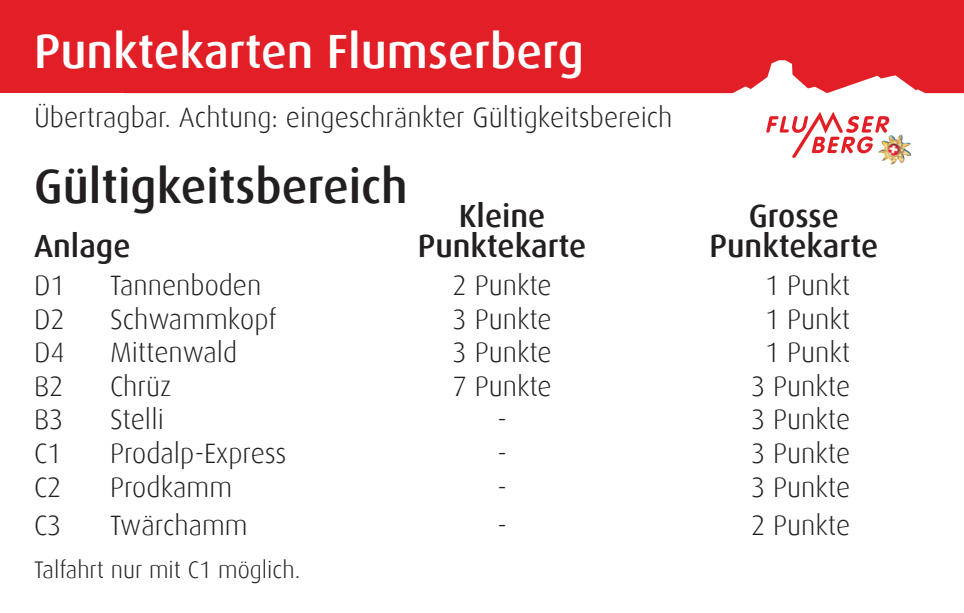
<style>
.page{position:relative;width:964px;height:613px;background:#fff}
.page>*{position:absolute;margin:0;border:0;box-sizing:border-box;transform-origin:0 0}
.t1{font:500 48px "Dax";color:#fff}
.t2{font:500 48px "Dax";color:#231f20}
.t3{font:500 32px "Dax";color:#231f20}
.t4{font:300 28px "Dax";color:#231f20}
.t5{font:300 24px "Dax";color:#231f20}
</style>
<div class="page">
<div style="left:0;top:0;width:964px;height:93px;background:#e21f26"></div>
<svg style="left:124px;top:60px;width:840px;height:96px"></svg>
<svg style="left:766px;top:112px;width:124px;height:46px"></svg>
<img style="left:878px;top:134px;width:33px;height:31px">
<p class="t1" style="left:34px;top:24px;width:551px">Punktekarten Flumserberg</p>
<p class="t4" style="left:34px;top:102px;width:640px">Übertragbar. Achtung: eingeschränkter Gültigkeitsbereich</p>
<p class="t2" style="left:34px;top:159px;width:375px">Gültigkeitsbereich</p>
<p class="t3" style="left:459px;top:198px;width:88px">Kleine</p>
<p class="t3" style="left:749px;top:198px;width:92px">Grosse</p>
<p class="t3" style="left:34px;top:228px;width:98px">Anlage</p>
<p class="t3" style="left:418px;top:228px;width:170px">Punktekarte</p>
<p class="t3" style="left:709px;top:228px;width:170px">Punktekarte</p>
<p class="t4" style="left:34px;top:270px;width:32px">D1</p>
<p class="t4" style="left:110px;top:270px;width:153px">Tannenboden</p>
<p class="t4" style="left:452px;top:270px;width:101px">2 Punkte</p>
<p class="t4" style="left:765px;top:270px;width:87px">1 Punkt</p>
<p class="t4" style="left:34px;top:303px;width:32px">D2</p>
<p class="t4" style="left:110px;top:303px;width:168px">Schwammkopf</p>
<p class="t4" style="left:452px;top:303px;width:101px">3 Punkte</p>
<p class="t4" style="left:765px;top:303px;width:87px">1 Punkt</p>
<p class="t4" style="left:34px;top:337px;width:32px">D4</p>
<p class="t4" style="left:110px;top:337px;width:129px">Mittenwald</p>
<p class="t4" style="left:452px;top:337px;width:101px">3 Punkte</p>
<p class="t4" style="left:765px;top:337px;width:87px">1 Punkt</p>
<p class="t4" style="left:34px;top:370px;width:31px">B2</p>
<p class="t4" style="left:110px;top:370px;width:63px">Chrüz</p>
<p class="t4" style="left:452px;top:370px;width:101px">7 Punkte</p>
<p class="t4" style="left:751px;top:370px;width:101px">3 Punkte</p>
<p class="t4" style="left:34px;top:404px;width:31px">B3</p>
<p class="t4" style="left:110px;top:404px;width:55px">Stelli</p>
<p class="t4" style="left:497px;top:404px;width:11px">-</p>
<p class="t4" style="left:751px;top:404px;width:101px">3 Punkte</p>
<p class="t4" style="left:34px;top:438px;width:29px">C1</p>
<p class="t4" style="left:110px;top:438px;width:178px">Prodalp-Express</p>
<p class="t4" style="left:497px;top:438px;width:11px">-</p>
<p class="t4" style="left:751px;top:438px;width:101px">3 Punkte</p>
<p class="t4" style="left:34px;top:471px;width:29px">C2</p>
<p class="t4" style="left:110px;top:471px;width:124px">Prodkamm</p>
<p class="t4" style="left:497px;top:471px;width:11px">-</p>
<p class="t4" style="left:751px;top:471px;width:101px">3 Punkte</p>
<p class="t4" style="left:34px;top:510px;width:29px">C3</p>
<p class="t4" style="left:110px;top:510px;width:139px">Twärchamm</p>
<p class="t4" style="left:497px;top:510px;width:11px">-</p>
<p class="t4" style="left:751px;top:510px;width:101px">2 Punkte</p>
<p class="t5" style="left:34px;top:556px;width:268px">Talfahrt nur mit C1 möglich.</p>
</div>
